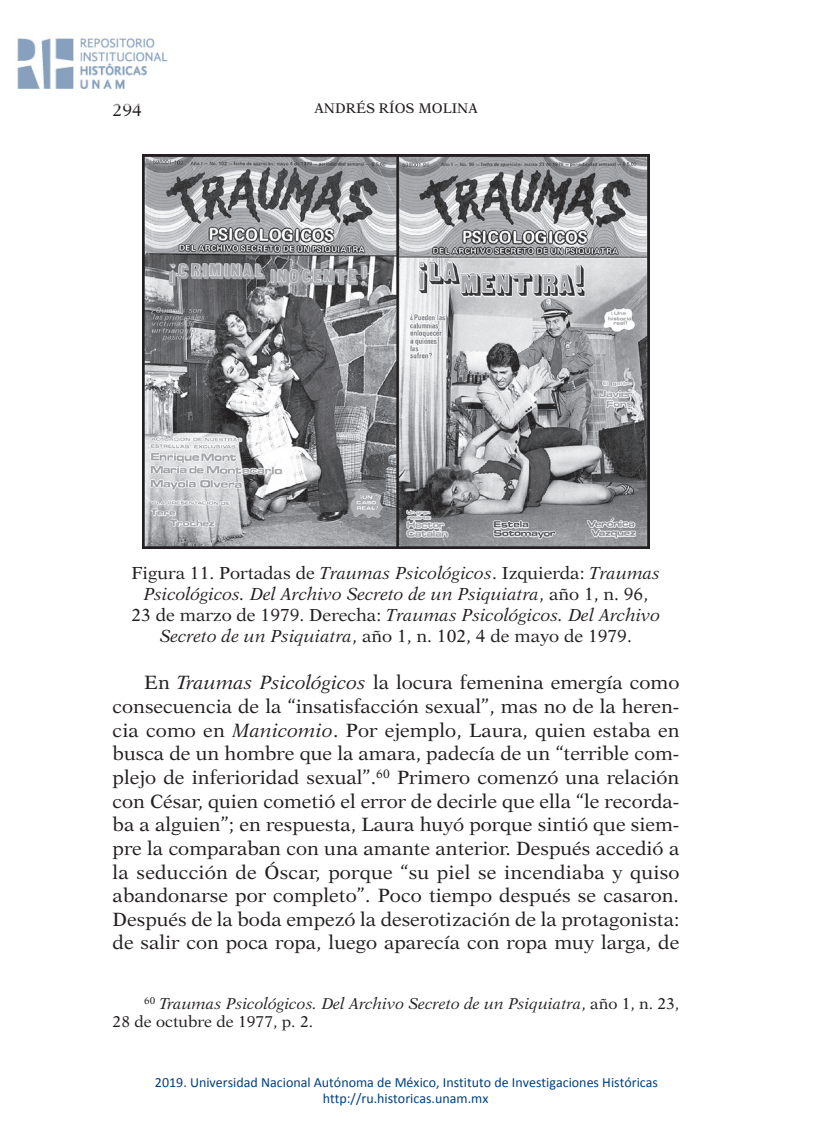
<style>
.page{position:relative;width:813px;height:1136px;background:#fff}
.page>*{position:absolute;margin:0;border:0;box-sizing:border-box;transform-origin:0 0}
.t1{font:19.25px/23.6px "New Aster";color:#231f20;text-align:justify}
.t2{font:italic 17.5px/21px "New Aster";color:#231f20;text-align:center}
.t3{font:17.5px "New Aster";color:#231f20}
.t4{font:italic 15.75px/17.5px "New Aster";color:#231f20}
.t5{font:14px/16.8px "Calibri";color:#004080;text-align:center}
.t6{font:14px "New Aster";color:#231f20}
.s1{font-style:normal}
.s2{font-style:italic}
</style>
<div class="page">
<img style="left:143px;top:155px;width:506px;height:393px">
<img style="left:17px;top:38px;width:151px;height:51px">
<p class="t3" style="left:113px;top:100px;width:31px">294</p>
<p class="t6" style="left:314px;top:100px;width:165px">ANDRÉS RÍOS MOLINA</p>
<p class="t2" style="left:131px;top:562px;width:530px"><span class="s1">Figura 11. Portadas de</span> Traumas Psicológicos<span class="s1">. Izquierda:</span> Traumas Psicológicos. Del Archivo Secreto de un Psiquiatra<span class="s1">, año 1, n. 96,<br>23 de marzo de 1979. Derecha:</span> Traumas Psicológicos. Del Archivo Secreto de un Psiquiatra<span class="s1">, año 1, n. 102, 4 de mayo de 1979.</span></p>
<p class="t1" style="left:113px;top:670px;width:568px;text-indent:32px">En <span class="s2">Traumas Psicológicos</span> la locura femenina emergía como consecuencia de la “insatisfacción sexual”, mas no de la heren&shy;cia como en <span class="s2">Manicomio</span>. Por ejemplo, Laura, quien estaba en busca de un hombre que la amara, padecía de un “terrible com&shy;plejo de inferioridad sexual”.<sup>60</sup> Primero comenzó una relación con César, quien cometió el error de decirle que ella “le recorda&shy;ba a alguien”; en respuesta, Laura huyó porque sintió que siem&shy;pre la comparaban con una amante anterior. Después accedió a la seducción de Óscar, porque “su piel se incendiaba y quiso abandonarse por completo”. Poco tiempo después se casaron.<br>Después de la boda empezó la deserotización de la protagonista: de salir con poca ropa, luego aparecía con ropa muy larga, de</p>
<p class="t4" style="left:113px;top:994px;width:568px;text-indent:32px"><sup>60</sup> Traumas Psicológicos. Del Archivo Secreto de un Psiquiatra<span class="s1">, año 1, n. 23,<br>28 de octubre de 1977, p. 2.</span></p>
<p class="t5" style="left:155px;top:1073px;width:504px">2019. Universidad Nacional Autónoma de México, Instituto de Investigaciones Históricas http://ru.historicas.unam.mx</p>
</div>
